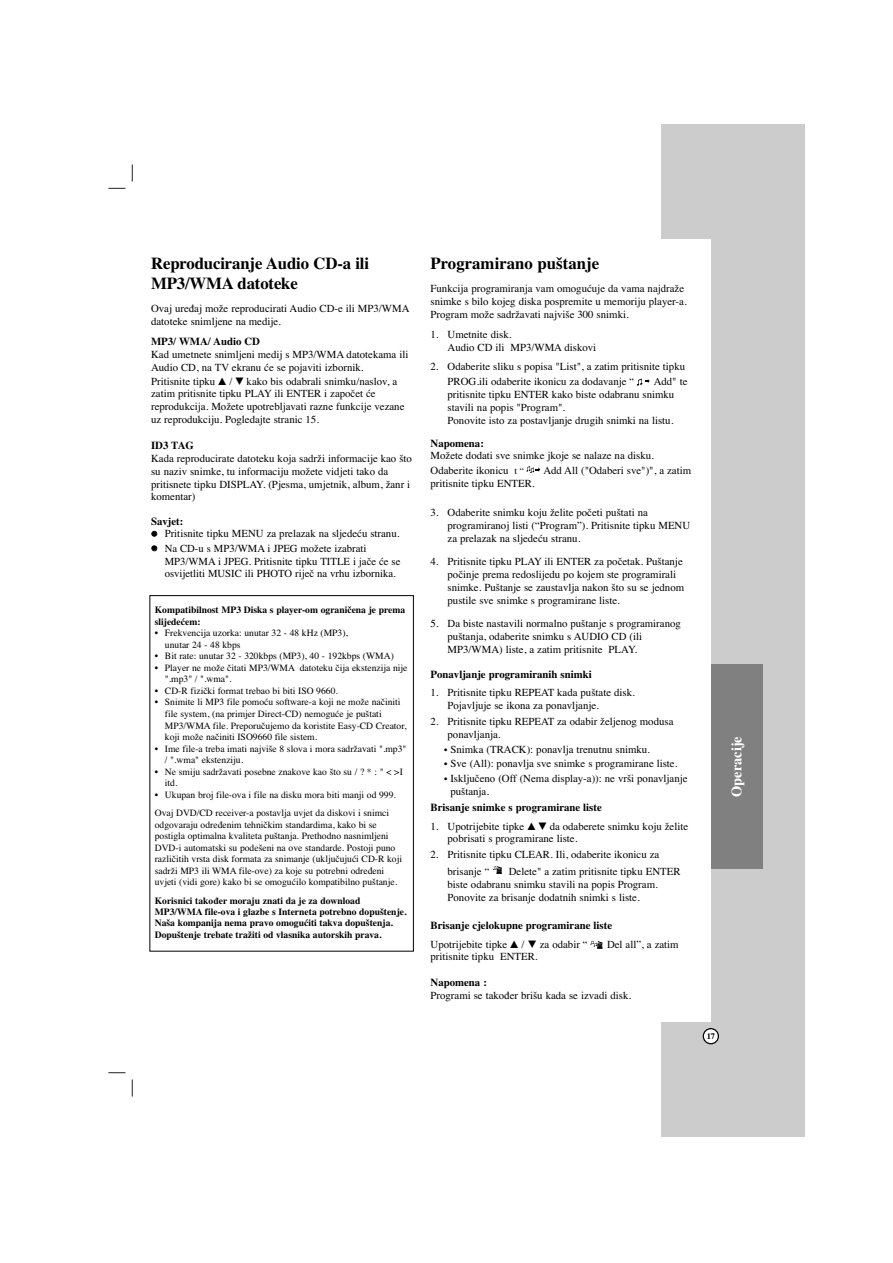
<style>
.page{position:relative;width:893px;height:1263px;background:#fff}
.page>*{position:absolute;margin:0;border:0;box-sizing:border-box;transform-origin:0 0}
.t1{font:700 16.8px/20.1px "Times CE";letter-spacing:-.01em;color:#000}
.t2{font:700 14.4px "Times CE";color:#fff}
.t3{font:10.8px/12.9px "Times CE";color:#000}
.t4{font:700 10.8px/19.6px "Times CE";color:#000}
.t5{font:9.6px/11.6px "Times CE";color:#000}
.t6{font:700 9.6px/11.6px "Times CE";color:#000}
.t7{font:700 8.4px "Times CE";color:#000}
.s1{font-family:"Times New Roman Efo"}
.s2{font-family:"Sony PS Common"}
.s3{font-size:9.6px}
.s4{font-weight:400}
.s5{font-family:"Sony PS Common";font-weight:400}
.s6{font-weight:700}
</style>
<div class="page">
<svg style="left:132px;top:165px;width:1px;height:17px"></svg>
<svg style="left:132px;top:1080px;width:1px;height:17px"></svg>
<svg style="left:108px;top:188px;width:17px;height:1px"></svg>
<svg style="left:108px;top:1072px;width:17px;height:1px"></svg>
<div style="left:661px;top:124px;width:143px;height:1013px;background:#ccc"></div>
<div style="left:601px;top:239px;width:109px;height:783px;background:#fff"></div>
<svg style="left:702px;top:1028px;width:17px;height:16px"></svg>
<div style="left:710px;top:665px;width:52px;height:204px;background:#808080"></div>
<svg style="left:590px;top:941px;width:12px;height:8px"></svg>
<svg style="left:493px;top:866px;width:9px;height:8px"></svg>
<svg style="left:526px;top:466px;width:14px;height:7px"></svg>
<svg style="left:636px;top:379px;width:13px;height:7px"></svg>
<h1 class="t1" style="left:151px;top:255px;width:219px">Reproduciranje Audio CD-a ili<br>MP3/WMA datoteke</h1>
<p class="t3" style="left:151px;top:303px;width:260px">Ovaj ure<span class="s1">œ</span>aj može reproducirati Audio CD-e ili MP3/WMA datoteke snimljene na medije.</p>
<p class="t4" style="left:151px;top:332px;width:110px">MP3/ WMA/ Audio CD</p>
<p class="t3" style="left:151px;top:349px;width:259px">Kad umetnete snimljeni medij s MP3/WMA datotekama ili<br>Audio CD, na TV ekranu će se pojaviti izbornik.</p>
<p class="t3" style="left:151px;top:376px;width:248px;line-height:11.9px">Pritisnite tipku <span class="s2">V</span> / <span class="s2">V</span> kako bis odabrali snimku/naslov, a zatim pritisnite tipku PLAY ili ENTER i započet će</p>
<p class="t3" style="left:151px;top:401px;width:255px">reprodukcija. Možete upotrebljavati razne funkcije vezane uz reprodukciju. Pogledajte stranic 15.</p>
<p class="t4" style="left:151px;top:436px;width:44px">ID3 TAG</p>
<p class="t3" style="left:151px;top:453px;width:262px">Kada reproducirate datoteku koja sadrži informacije kao što su naziv snimke, tu informaciju možete vidjeti tako da pritisnete tipku DISPLAY. (Pjesma, umjetnik, album, žanr i komentar)</p>
<p class="t4" style="left:151px;top:513px;width:34px">Savjet:</p>
<p class="t3" style="left:165px;top:527px;width:236px;line-height:14.7px">Pritisnite tipku MENU za prelazak na sljedeću stranu.<br>Na CD-u s MP3/WMA i JPEG možete izabrati</p>
<p class="t3" style="left:165px;top:556px;width:237px">MP3/WMA i JPEG. Pritisnite tipku TITLE i jače će se osvijetliti MUSIC ili PHOTO riječ na vrhu izbornika.</p>
<p class="t6" style="left:155px;top:605px;width:252px">Kompatibilnost MP3 Diska s player-om ograničena je prema slijedećem:</p>
<p class="t5" style="left:165px;top:628px;width:184px;text-indent:-10px">• Frekvencija uzorka: unutar 32 - 48 kHz (MP3), unutar 24 - 48 kbps</p>
<p class="t5" style="left:155px;top:651px;width:240px">• Bit rate: unutar 32 - 320kbps (MP3), 40 - 192kbps (WMA)</p>
<p class="t5" style="left:165px;top:663px;width:244px;text-indent:-10px">• Player ne može čitati MP3/WMA datoteku čija ekstenzija nije ".mp3" / ".wma".</p>
<p class="t5" style="left:155px;top:686px;width:185px">• CD-R fizički format trebao bi biti ISO 9660.</p>
<p class="t5" style="left:165px;top:697px;width:243px;text-indent:-10px">• Snimite li MP3 file pomoću software-a koji ne može načiniti file system, (na primjer Direct-CD) nemoguće je puštati MP3/WMA file. Preporučujemo da koristite Easy-CD Creator, koji može načiniti ISO9660 file sistem.</p>
<p class="t5" style="left:165px;top:744px;width:243px;text-indent:-10px">• Ime file-a treba imati najviše 8 slova i mora sadržavati ".mp3" / ".wma" ekstenziju.</p>
<p class="t5" style="left:165px;top:767px;width:239px;text-indent:-10px">• Ne smiju sadržavati posebne znakove kao što su / ? * : " &lt; &gt;I itd.</p>
<p class="t5" style="left:155px;top:786px;width:243px;line-height:18.3px">• Ukupan broj file-ova i file na disku mora biti manji od 999.<br>Ovaj DVD/CD receiver-a postavlja uvjet da diskovi i snimci</p>
<p class="t5" style="left:155px;top:820px;width:249px">odgovaraju odre<span class="s1">œ</span>enim tehničkim standardima, kako bi se postigla optimalna kvaliteta puštanja. Prethodno nasnimljeni DVD-i automatski su podešeni na ove standarde. Postoji puno različitih vrsta disk formata za snimanje (uključujući CD-R koji sadrži MP3 ili WMA file-ove) za koje su potrebni odre<span class="s1">œ</span>eni uvjeti (vidi gore) kako bi se omogućilo kompatibilno puštanje.</p>
<p class="t6" style="left:155px;top:895px;width:253px">Korisnici tako<span class="s1">œ</span>er moraju znati da je za download MP3/WMA file-ova i glazbe s Interneta potrebno dopuštenje.<br>Naša kompanija nema pravo omogućiti takva dopuštenja.<br>Dopuštenje trebate tražiti od vlasnika autorskih prava.</p>
<h1 class="t1" style="left:430px;top:255px;width:170px">Programirano puštanje</h1>
<p class="t3" style="left:430px;top:283px;width:258px">Funkcija programiranja vam omogućuje da vama najdraže snimke s bilo kojeg diska pospremite u memoriju player-a.<br>Program može sadržavati najviše 300 snimki.</p>
<p class="t3" style="left:447px;top:329px;width:150px;text-indent:-17px">1. Umetnite disk.<br>Audio CD ili MP3/WMA diskovi</p>
<p class="t3" style="left:447px;top:360px;width:239px;line-height:15px;text-indent:-17px">2. Odaberite sliku s popisa "List", a zatim pritisnite tipku<br>PROG.ili odaberite ikonicu za dodavanje “</p>
<p class="t3" style="left:447px;top:376px;width:241px;text-indent:206px">Add" te pritisnite tipku ENTER kako biste odabranu snimku stavili na popis "Program".<br>Ponovite isto za postavljanje drugih snimki na listu.</p>
<p class="t4" style="left:430px;top:435px;width:55px">Napomena:</p>
<p class="t3" style="left:430px;top:449px;width:225px;line-height:15.3px">Možete dodati sve snimke jkoje se nalaze na disku.<br>Odaberite ikonicu <span class="s3">t “</span></p>
<p class="t3" style="left:543px;top:465px;width:149px">Add All ("Odaberi sve")", a zatim</p>
<p class="t3" style="left:430px;top:478px;width:106px">pritisnite tipku ENTER.</p>
<p class="t3" style="left:447px;top:507px;width:244px;text-indent:-17px">3. Odaberite snimku koju želite početi puštati na programiranoj listi (“Program”). Pritisnite tipku MENU za prelazak na sljedeću stranu.</p>
<p class="t3" style="left:447px;top:556px;width:238px;text-indent:-17px">4. Pritisnite tipku PLAY ili ENTER za početak. Puštanje počinje prema redoslijedu po kojem ste programirali snimke. Puštanje se zaustavlja nakon što su se jednom pustile sve snimke s programirane liste.</p>
<p class="t3" style="left:447px;top:618px;width:235px;text-indent:-17px">5. Da biste nastavili normalno puštanje s programiranog puštanja, odaberite snimku s AUDIO CD (ili<br>MP3/WMA) liste, a zatim pritisnite PLAY.</p>
<p class="t4" style="left:430px;top:666px;width:163px">Ponavljanje programiranih snimki</p>
<p class="t3" style="left:447px;top:687px;width:189px;text-indent:-17px">1. Pritisnite tipku REPEAT kada puštate disk.<br>Pojavljuje se ikona za ponavljanje.</p>
<p class="t3" style="left:447px;top:716px;width:227px;text-indent:-17px">2. Pritisnite tipku REPEAT za odabir željenog modusa ponavljanja.</p>
<p class="t3" style="left:444px;top:744px;width:207px"><span class="s3">•</span> Snimka (TRACK): ponavlja trenutnu snimku.</p>
<p class="t3" style="left:444px;top:758px;width:235px"><span class="s3">•</span> Sve (All): ponavlja sve snimke s programirane liste.</p>
<p class="t3" style="left:450px;top:773px;width:239px;text-indent:-6px"><span class="s3">•</span> Isključeno (Off (Nema display-a)): ne vrši ponavljanje puštanja.</p>
<p class="t4" style="left:430px;top:799px;width:173px">Brisanje snimke s programirane liste</p>
<p class="t3" style="left:447px;top:822px;width:242px;line-height:11.9px;text-indent:-17px">1. Upotrijebite tipke <span class="s2">V V</span> da odaberete snimku koju želite pobrisati s programirane liste.</p>
<p class="t3" style="left:447px;top:848px;width:213px;line-height:16.6px;text-indent:-17px">2. Pritisnite tipku CLEAR. Ili, odaberite ikonicu za brisanje “</p>
<p class="t3" style="left:447px;top:866px;width:234px;text-indent:61px">Delete" a zatim pritisnite tipku ENTER biste odabranu snimku stavili na popis Program.<br>Ponovite za brisanje dodatnih snimki s liste.</p>
<p class="t4" style="left:430px;top:916px;width:183px">Brisanje cjelokupne programirane liste<br><span class="s4">Upotrijebite tipke</span> <span class="s5">V</span> <span class="s4">/</span> <span class="s5">V</span> <span class="s4">za odabir “</span></p>
<p class="t3" style="left:607px;top:939px;width:73px">Del all”, a zatim</p>
<p class="t3" style="left:430px;top:951px;width:109px">pritisnite tipku ENTER.</p>
<p class="t3" style="left:430px;top:977px;width:202px"><span class="s6">Napomena :<br></span>Programi se tako<span class="s1">œ</span>er brišu kada se izvadi disk.</p>
<p class="t7" style="left:706px;top:1034px;width:10px">17</p>
<h2 class="t2" style="left:731px;top:797px;width:62px;rotate:-90deg">Operacije</h2>
</div>
